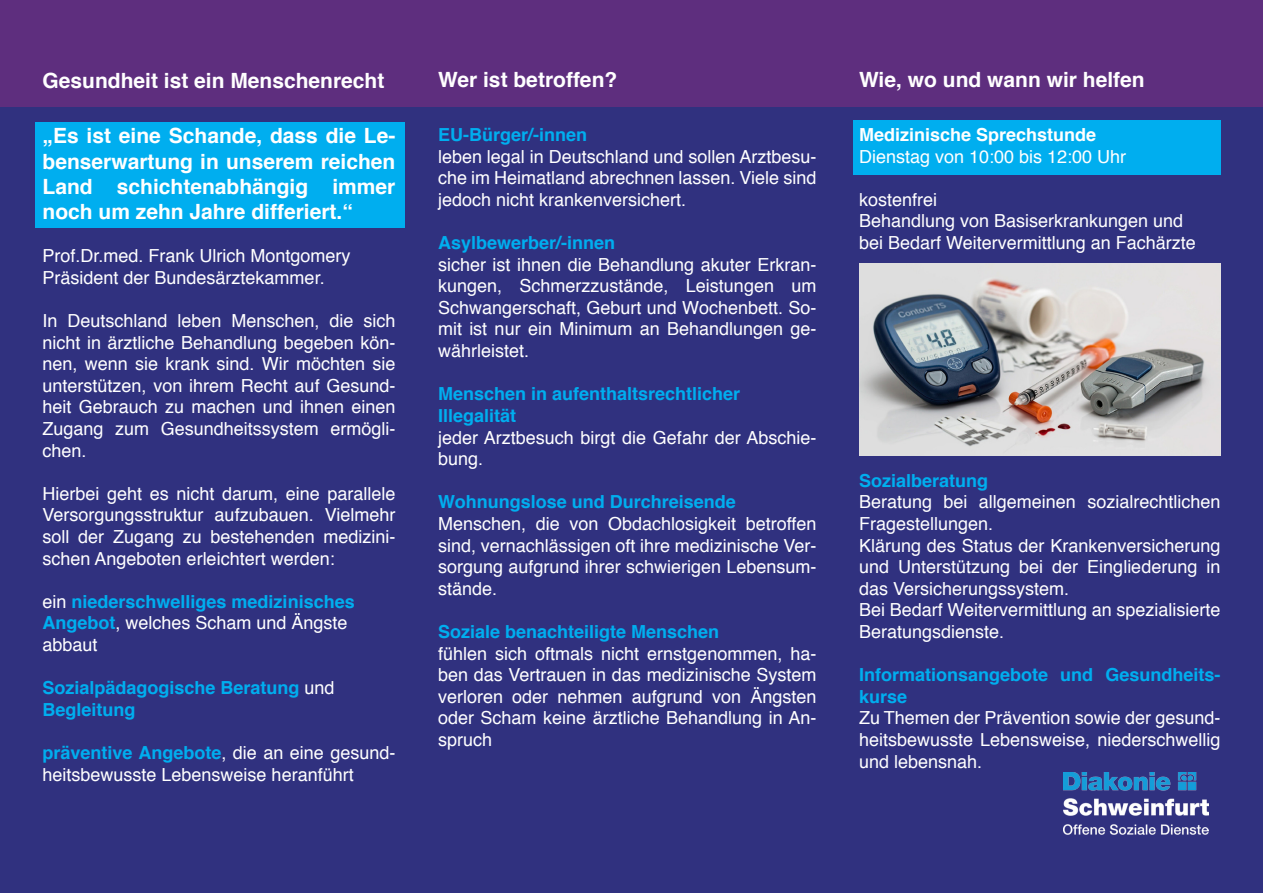
<style>
.page{position:relative;width:1263px;height:893px;background:#fff}
.page>*{position:absolute;margin:0;border:0;box-sizing:border-box;transform-origin:0 0}
.t1{font:700 21px/25.2px "Helvetica";color:#fff;text-align:justify}
.t2{font:18px/21.6px "Helvetica";color:#fff;text-align:justify}
.t3{font:700 18px/21.6px "Helvetica";color:#00aeef}
.t4{font:700 18px "Helvetica";color:#fff}
.s1{font-weight:400;color:#fff}
.s2{font-weight:700;color:#00aeef}
</style>
<div class="page">
<div style="left:0;top:106px;width:1263px;height:787px;background:#30317f"></div>
<div style="left:35px;top:122px;width:370px;height:105px;background:#00aeef"></div>
<div style="left:0;top:0;width:1263px;height:106px;background:#5e2e7e"></div>
<div style="left:853px;top:120px;width:367px;height:54px;background:#00aeef"></div>
<img style="left:1063px;top:772px;width:146px;height:63px">
<img style="left:859px;top:264px;width:361px;height:191px">
<p class="t1" style="left:43px;top:68px;width:343px">Gesundheit ist ein Menschenrecht</p>
<p class="t1" style="left:438px;top:67px;width:181px">Wer ist betroffen?</p>
<p class="t1" style="left:859px;top:67px;width:287px">Wie, wo und wann wir helfen</p>
<p class="t3" style="left:438px;top:124px;width:151px">EU-Bürger/-innen</p>
<p class="t2" style="left:438px;top:146px;width:380px">leben legal in Deutschland und sollen Arztbesu&shy;che im Heimatland abrechnen lassen. Viele sind jedoch nicht krankenversichert.</p>
<p class="t3" style="left:438px;top:232px;width:179px">Asylbewerber/-innen</p>
<p class="t2" style="left:438px;top:254px;width:380px">sicher ist ihnen die Behandlung akuter Erkran&shy;kungen, Schmerzzustände, Leistungen um Schwangerschaft, Geburt und Wochenbett. So&shy;mit ist nur ein Minimum an Behandlungen ge&shy;währleistet.</p>
<p class="t3" style="left:438px;top:383px;width:304px">Menschen in aufenthaltsrechtlicher</p>
<p class="t3" style="left:438px;top:405px;width:80px">Illegalität</p>
<p class="t2" style="left:438px;top:427px;width:380px">jeder Arztbesuch birgt die Gefahr der Abschie&shy;bung.</p>
<p class="t3" style="left:438px;top:491px;width:299px">Wohnungslose und Durchreisende</p>
<p class="t2" style="left:438px;top:513px;width:380px">Menschen, die von Obdachlosigkeit betroffen sind, vernachlässigen oft ihre medizinische Ver&shy;sorgung aufgrund ihrer schwierigen Lebensum&shy;stände.</p>
<p class="t3" style="left:438px;top:621px;width:283px">Soziale benachteiligte Menschen</p>
<p class="t2" style="left:438px;top:643px;width:380px">fühlen sich oftmals nicht ernstgenommen, ha&shy;ben das Vertrauen in das medizinische System verloren oder nehmen aufgrund von Ängsten oder Scham keine ärztliche Behandlung in An&shy;spruch</p>
<p class="t1" style="left:43px;top:124px;width:354px">„Es ist eine Schande, dass die Le&shy;benserwartung in unserem reichen Land schichtenabhängig immer noch um zehn Jahre differiert.“</p>
<p class="t2" style="left:43px;top:246px;width:310px">Prof.Dr.med. Frank Ulrich Montgomery</p>
<p class="t2" style="left:43px;top:267px;width:284px">Präsident der Bundesärztekammer.</p>
<p class="t2" style="left:43px;top:310px;width:354px">In Deutschland leben Menschen, die sich nicht in ärztliche Behandlung begeben kön&shy;nen, wenn sie krank sind. Wir möchten sie unterstützen, von ihrem Recht auf Gesund&shy;heit Gebrauch zu machen und ihnen einen Zugang zum Gesundheitssystem ermögli&shy;chen.</p>
<p class="t2" style="left:43px;top:483px;width:354px">Hierbei geht es nicht darum, eine parallele Versorgungsstruktur aufzubauen. Vielmehr soll der Zugang zu bestehenden medizini&shy;schen Angeboten erleichtert werden:</p>
<p class="t3" style="left:43px;top:591px;width:314px"><span class="s1">ein</span> niederschwelliges medizinisches</p>
<p class="t2" style="left:43px;top:613px;width:307px"><span class="s2">Angebot</span>, welches Scham und Ängste</p>
<p class="t2" style="left:43px;top:634px;width:57px">abbaut</p>
<p class="t3" style="left:43px;top:677px;width:294px">Sozialpädagogische Beratung <span class="s1">und</span></p>
<p class="t3" style="left:43px;top:699px;width:95px">Begleitung</p>
<p class="t2" style="left:43px;top:742px;width:354px"><span class="s2">präventive Angebote</span>, die an eine gesund&shy;heitsbewusste Lebensweise heranführt</p>
<p class="t4" style="left:859px;top:120px;width:239px">Medizinische Sprechstunde</p>
<p class="t2" style="left:859px;top:146px;width:269px">Dienstag von 10:00 bis 12:00 Uhr</p>
<p class="t2" style="left:859px;top:189px;width:80px">kostenfrei</p>
<p class="t2" style="left:859px;top:211px;width:326px">Behandlung von Basiserkrankungen und</p>
<p class="t2" style="left:859px;top:232px;width:338px">bei Bedarf Weitervermittlung an Fachärzte</p>
<p class="t3" style="left:859px;top:470px;width:131px">Sozialberatung</p>
<p class="t2" style="left:859px;top:492px;width:363px">Beratung bei allgemeinen sozialrechtlichen<br>Fragestellungen.</p>
<p class="t2" style="left:859px;top:535px;width:363px">Klärung des Status der Krankenversicherung und Unterstützung bei der Eingliederung in das Versicherungssystem.</p>
<p class="t2" style="left:859px;top:600px;width:363px">Bei Bedarf Weitervermittlung an spezialisierte<br>Beratungsdienste.</p>
<p class="t3" style="left:859px;top:664px;width:363px">Informationsangebote und Gesundheits&shy;kurse</p>
<p class="t2" style="left:859px;top:708px;width:363px">Zu Themen der Prävention sowie der gesund&shy;heitsbewusste Lebensweise, niederschwellig und lebensnah.</p>
</div>
